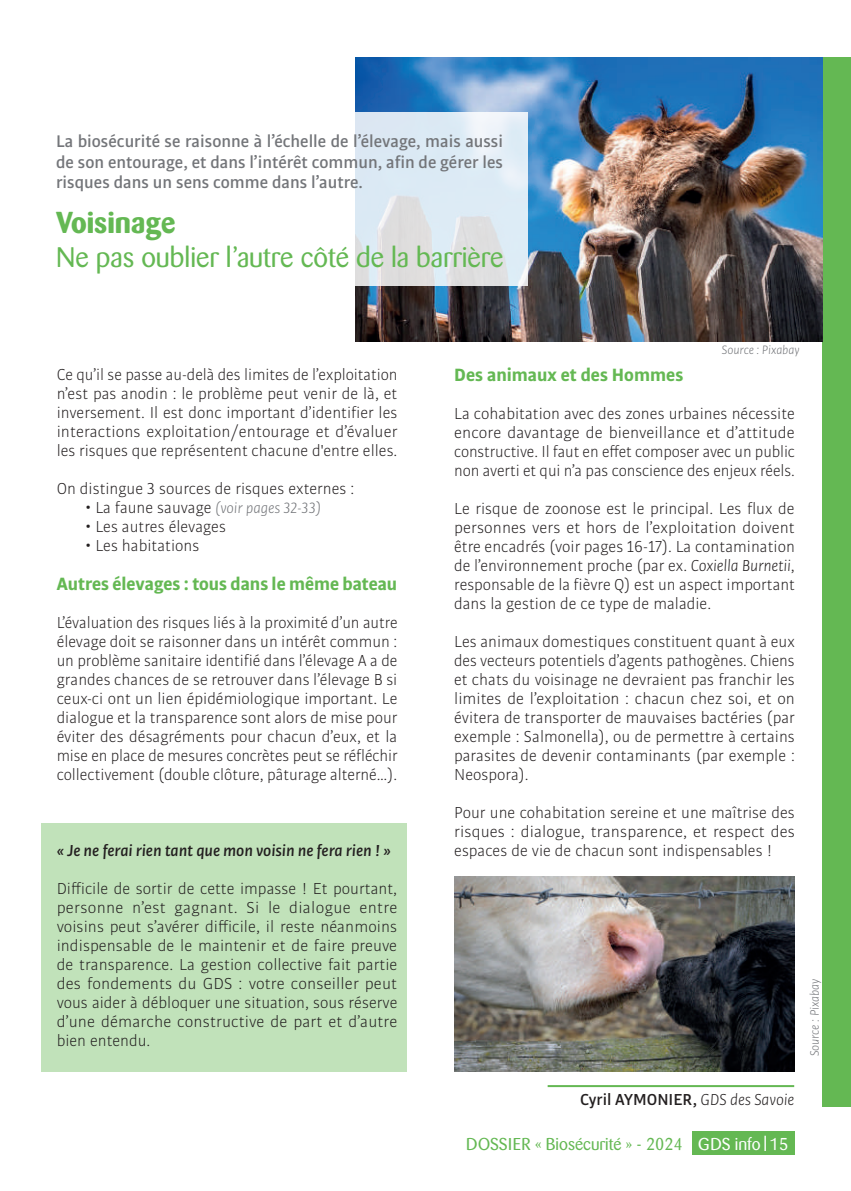
<style>
.page{position:relative;width:851px;height:1191px;background:#fff}
.page>*{position:absolute;margin:0;border:0;box-sizing:border-box;transform-origin:0 0}
.t1{font:700 30px "Barmeno";color:#64b853}
.t2{font:28px "Barmeno";color:#64b853}
.t3{font:700 19px "Bulo";color:#64b853}
.t4{font:500 18px/20px "Bulo";color:#737579;text-align:justify}
.t5{font:300 17px/19px "Bulo";color:#231f20;text-align:justify}
.t6{font:italic 500 17px "Bulo";color:#231f20}
.t7{font:17px "Barmeno";color:#64b853}
.t8{font:500 17px "Bulo";color:#231f20}
.t9{font:italic 300 16px "Bulo";color:#737579}
.t10{font:italic 300 13px "Bulo";color:#737579}
.s1{font-style:normal;font-size:17px;color:#231f20}
.s2{font-style:italic}
.s3{font-weight:300;font-style:italic}
.s4{color:#fff}
</style>
<div class="page">
<div style="left:691px;top:1131px;width:103px;height:24px;background:#64b853"></div>
<svg style="left:764px;top:1135px;width:1px;height:16px"></svg>
<div style="left:822px;top:58px;width:28px;height:1049px;background:#64b853"></div>
<img style="left:355px;top:58px;width:467px;height:283px">
<svg style="left:355px;top:112px;width:172px;height:174px;background:#dee7ef"></svg>
<div style="left:42px;top:823px;width:365px;height:248px;background:#c1e2ba"></div>
<hr style="left:547px;top:1085px;width:247px;height:2px;background:#64b853">
<img style="left:454px;top:876px;width:340px;height:195px">
<p class="t4" style="left:56px;top:131px;width:448px">La biosécurité se raisonne à l’échelle de l’élevage, mais aussi de son entourage, et dans l’intérêt commun, afin de gérer les risques dans un sens comme dans l’autre.</p>
<h1 class="t1" style="left:56px;top:204px;width:121px">Voisinage</h1>
<h2 class="t2" style="left:56px;top:241px;width:449px">Ne pas oublier l’autre côté de la barrière</h2>
<p class="t5" style="left:57px;top:364px;width:342px">Ce qu’il se passe au-delà des limites de l’exploitation n’est pas anodin : le problème peut venir de là, et inversement. Il est donc important d’identifier les interactions exploitation/entourage et d’évaluer les risques que représentent chacune d'entre elles.</p>
<p class="t5" style="left:57px;top:478px;width:299px">On distingue 3 sources de risques externes :</p>
<p class="t9" style="left:85px;top:498px;width:237px"><span class="s1">• La faune sauvage</span> (voir pages 32-33)</p>
<p class="t5" style="left:85px;top:516px;width:142px">• Les autres élevages</p>
<p class="t5" style="left:85px;top:535px;width:116px">• Les habitations</p>
<p class="t3" style="left:57px;top:571px;width:342px">Autres élevages : tous dans le même bateau</p>
<p class="t5" style="left:57px;top:612px;width:342px">L’évaluation des risques liés à la proximité d’un autre élevage doit se raisonner dans un intérêt commun : un problème sanitaire identifié dans l’élevage A a de grandes chances de se retrouver dans l’élevage B si ceux-ci ont un lien épidémiologique important. Le dialogue et la transparence sont alors de mise pour éviter des désagréments pour chacun d’eux, et la mise en place de mesures concrètes peut se réfléchir collectivement (double clôture, pâturage alterné…).</p>
<p class="t6" style="left:57px;top:839px;width:335px">« Je ne ferai rien tant que mon voisin ne fera rien ! »</p>
<p class="t5" style="left:57px;top:878px;width:342px">Difficile de sortir de cette impasse ! Et pourtant, personne n’est gagnant. Si le dialogue entre voisins peut s’avérer difficile, il reste néanmoins indispensable de le maintenir et de faire preuve de transparence. La gestion collective fait partie des fondements du GDS : votre conseiller peut vous aider à débloquer une situation, sous réserve d’une démarche constructive de part et d’autre bien entendu.</p>
<p class="t10" style="left:721px;top:342px;width:79px">Source : Pixabay</p>
<p class="t3" style="left:454px;top:363px;width:231px">Des animaux et des Hommes</p>
<p class="t5" style="left:454px;top:404px;width:342px">La cohabitation avec des zones urbaines nécessite encore davantage de bienveillance et d’attitude constructive. Il faut en effet composer avec un public non averti et qui n’a pas conscience des enjeux réels.</p>
<p class="t5" style="left:454px;top:499px;width:342px">Le risque de zoonose est le principal. Les flux de personnes vers et hors de l’exploitation doivent être encadrés (voir pages 16-17). La contamination de l’environnement proche (par ex. <span class="s2">Coxiella Burnetii</span>, responsable de la fièvre Q) est un aspect important dans la gestion de ce type de maladie.</p>
<p class="t5" style="left:454px;top:632px;width:342px">Les animaux domestiques constituent quant à eux des vecteurs potentiels d’agents pathogènes. Chiens et chats du voisinage ne devraient pas franchir les limites de l’exploitation : chacun chez soi, et on évitera de transporter de mauvaises bactéries (par exemple : Salmonella), ou de permettre à certains parasites de devenir contaminants (par exemple :<br>Neospora).</p>
<p class="t5" style="left:454px;top:803px;width:342px">Pour une cohabitation sereine et une maîtrise des risques : dialogue, transparence, et respect des espaces de vie de chacun sont indispensables !</p>
<p class="t8" style="left:580px;top:1088px;width:215px">Cyril AYMONIER, <span class="s3">GDS des Savoie</span></p>
<p class="t7" style="left:466px;top:1134px;width:323px">DOSSIER « Biosécurité » - 2024 <span class="s4">GDS info 15</span></p>
<p class="t10" style="left:806px;top:1056px;width:79px;rotate:-90deg">Source : Pixabay</p>
</div>
